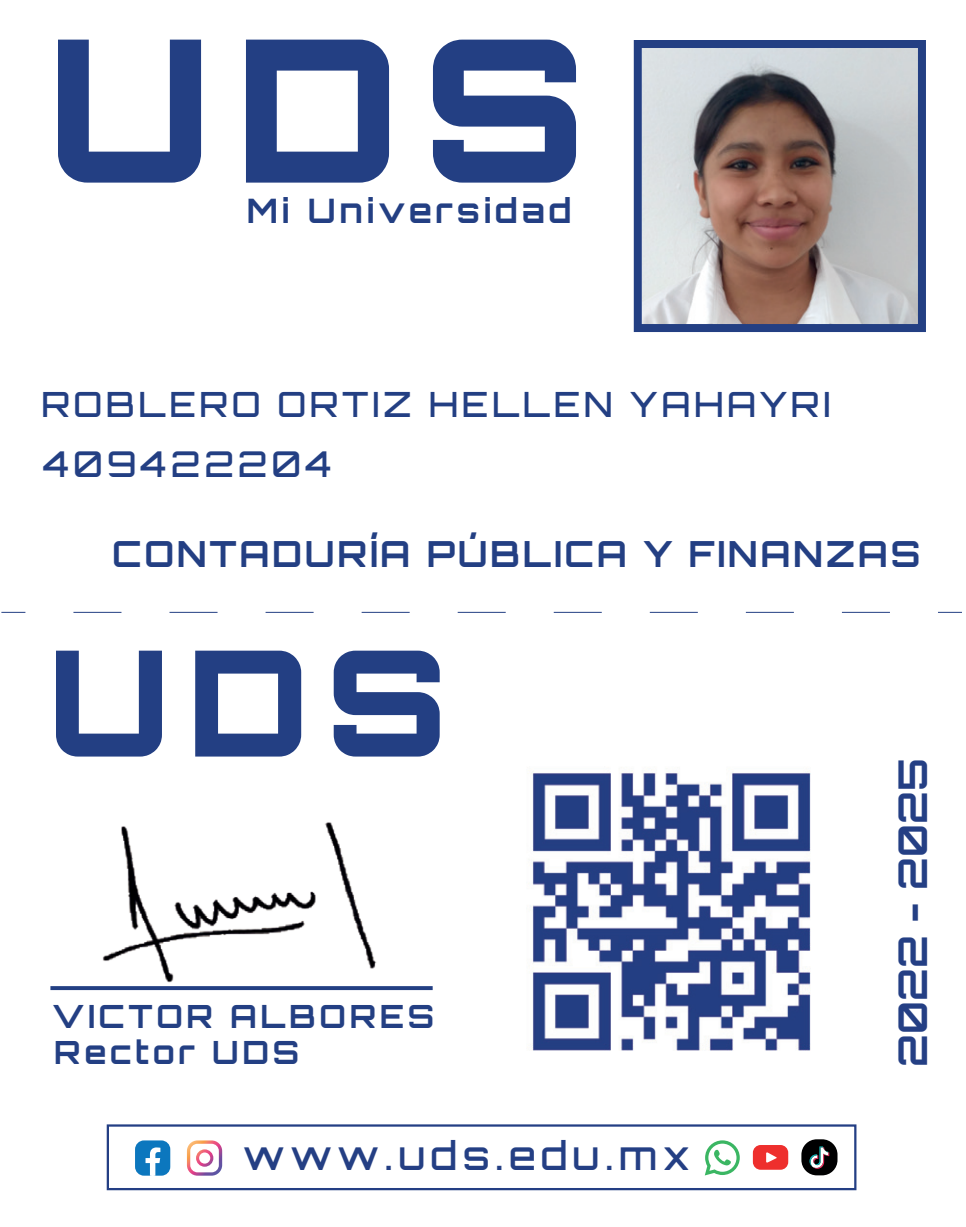
<style>
.page{position:relative;width:966px;height:1227px;background:#fff}
.page>*{position:absolute;margin:0;border:0;box-sizing:border-box;transform-origin:0 0}
.t1{font:700 39.6px "Orbitron";color:#243f84}
.t2{font:500 39.2px "Orbitron";letter-spacing:.135em;color:#243f84}
.t3{font:700 36px "Orbitron";letter-spacing:.075em;color:#233f83}
.t4{font:500 35.6px "Orbitron";letter-spacing:.115em;color:#233f83}
.t5{font:500 34.8px "Orbitron";letter-spacing:.1em;color:#233f83}
.t6{font:700 33.6px "Orbitron";letter-spacing:.115em;color:#233f83}
.t7{font:700 32px/36px "Orbitron";letter-spacing:.115em;color:#233f83}
</style>
<div class="page">
<img style="left:642px;top:49px;width:274px;height:274px">
<div style="left:633px;top:40px;width:292px;height:292px;border:8px solid #233f83"></div>
<svg style="left:58px;top:40px;width:143px;height:143px"></svg>
<svg style="left:246px;top:40px;width:143px;height:143px"></svg>
<svg style="left:433px;top:40px;width:143px;height:143px"></svg>
<svg style="left:56px;top:651px;width:106px;height:105px"></svg>
<svg style="left:195px;top:651px;width:106px;height:105px"></svg>
<svg style="left:334px;top:651px;width:105px;height:105px"></svg>
<div style="left:50px;top:986px;width:382px;height:4px;border:2px solid #233f83"></div>
<img style="left:94px;top:822px;width:288px;height:169px">
<img style="left:531px;top:770px;width:280px;height:281px">
<svg style="left:1px;top:612px;width:24px;height:1px"></svg>
<svg style="left:73px;top:612px;width:817px;height:1px"></svg>
<svg style="left:938px;top:612px;width:23px;height:1px"></svg>
<svg style="left:187px;top:1140px;width:35px;height:36px"></svg>
<svg style="left:705px;top:1140px;width:34px;height:35px"></svg>
<svg style="left:752px;top:1145px;width:36px;height:25px"></svg>
<div style="left:107px;top:1124px;width:749px;height:66px;border:2px solid #243f84"></div>
<div style="left:801px;top:1139px;width:36px;height:36px;background:#000001;border-radius:15px"></div>
<svg style="left:809px;top:1146px;width:20px;height:23px"></svg>
<svg style="left:135px;top:1140px;width:35px;height:36px"></svg>
<p class="t6" style="left:247px;top:191px;width:326px">Mi Universidad</p>
<p class="t5" style="left:41px;top:382px;width:790px">ROBLERO ORTIZ HELLEN YAHAYRI</p>
<p class="t4" style="left:43px;top:442px;width:289px">409422204</p>
<p class="t3" style="left:112px;top:532px;width:809px">CONTADURÍA PÚBLICA Y FINANZAS</p>
<p class="t7" style="left:52px;top:998px;width:383px">VICTOR ALBORES<br>Rector UDS</p>
<p class="t2" style="left:243px;top:1131px;width:448px">www.uds.edu.mx</p>
<p class="t1" style="left:888px;top:1067px;width:310px;rotate:-90deg">2022 - 2025</p>
</div>
